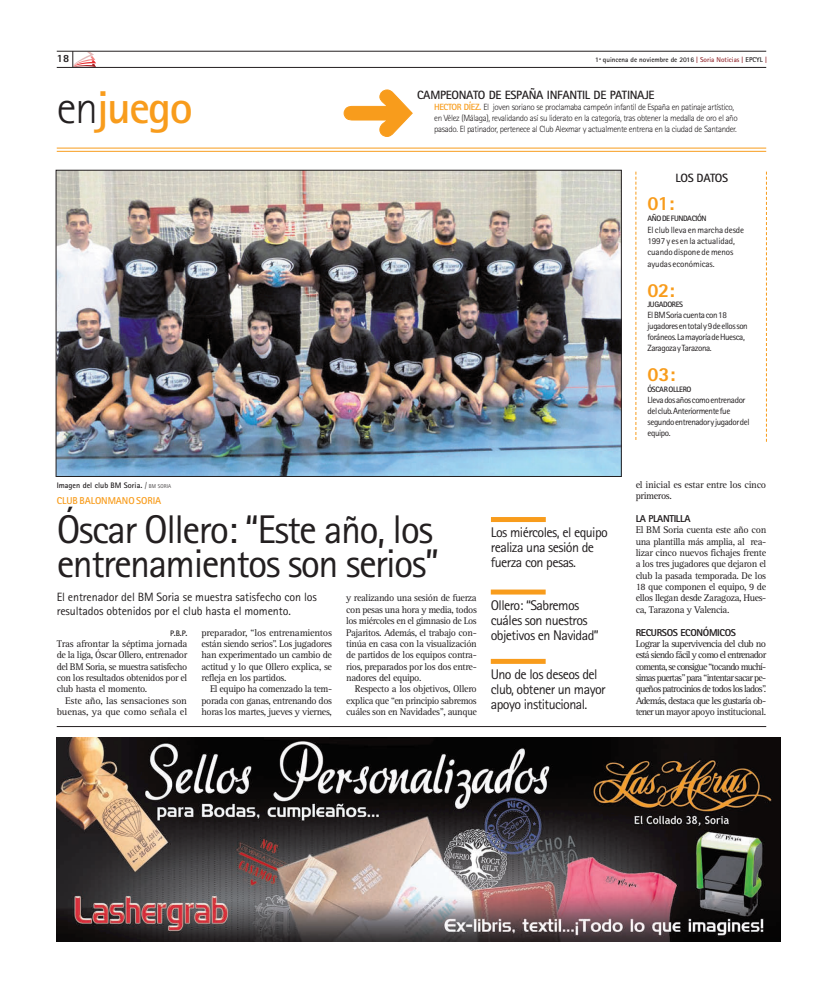
<style>
.page{position:relative;width:823px;height:993px;background:#fff}
.page>*{position:absolute;margin:0;border:0;box-sizing:border-box;transform-origin:0 0}
.t1{font:700 46px "Rotis Sans Serif Std";letter-spacing:-.035em;color:#f89c1c}
.t2{font:40px/34px "Rotis Sans Serif Std";letter-spacing:-.04em;color:#231f20}
.t3{font:800 20px "Rotis Sans Serif Std";color:#f89c1c}
.t4{font:14px/15px "Rotis Sans Serif Std";letter-spacing:-.04em;color:#231f20}
.t5{font:12px/14px "Rotis Sans Serif Std";letter-spacing:-.01em;color:#231f20}
.t6{font:700 12px "Rotis Sans Serif Std";letter-spacing:-.025em;color:#231f20}
.t7{font:800 11px "Rotis Sans Serif Std";color:#231f20}
.t8{font:10px/11.3px "Rotis Serif Std";letter-spacing:-.035em;color:#231f20;text-align:justify}
.t9{font:800 10px "Rotis Sans Serif Std";letter-spacing:-.035em;color:#231f20}
.t10{font:700 10px "Rotis Sans Serif Std";letter-spacing:-.01em;color:#f89c1c}
.t11{font:300 9px/11px "Rotis Sans Serif Std";letter-spacing:-.04em;color:#231f20}
.t12{font:9px/11px "Rotis Sans Serif Std";letter-spacing:-.045em;color:#231f20}
.t13{font:9px/11.3px "Rotis Sans Serif Std";letter-spacing:-.01em;color:#231f20}
.t14{font:700 8px "Rotis Sans Serif Std";color:#231f20}
.t15{font:700 7.8px "Rotis Sans Serif Std";letter-spacing:-.05em;color:#231f20}
.t16{font:700 7px "Rotis Sans Serif Std";color:#231f20}
.s1{color:#962e33}
.s2{font-weight:300;color:#231f20}
.s3{font-weight:700;color:#f89c1c}
.s4{font-weight:300}
.s5{font-weight:300;font-size:5.6px}
</style>
<div class="page">
<img style="left:58px;top:172px;width:561px;height:302px">
<div style="left:56px;top:170px;width:565px;height:306px;border:1px solid #231f20"></div>
<svg style="left:635px;top:171px;width:1px;height:269px"></svg>
<svg style="left:765px;top:172px;width:1px;height:269px"></svg>
<hr style="left:57px;top:148px;width:708px;height:1px;background:#f89c1c">
<hr style="left:57px;top:151px;width:708px;height:1px;background:#f89c1c">
<svg style="left:343px;top:89px;width:70px;height:48px"></svg>
<hr style="left:57px;top:67px;width:708px;height:1px;background:#231f20">
<hr style="left:57px;top:51px;width:708px;height:1px;background:#231f20">
<svg style="left:72px;top:51px;width:24px;height:16px"></svg>
<hr style="left:57px;top:726px;width:708px;height:1px;background:#231f20">
<div style="left:490px;top:517px;width:55px;height:5px;background:#f89c1c"></div>
<div style="left:490px;top:589px;width:55px;height:5px;background:#f89c1c"></div>
<div style="left:490px;top:658px;width:55px;height:5px;background:#f89c1c"></div>
<img style="left:57px;top:737px;width:723px;height:204px">
<p class="t7" style="left:57px;top:52px;width:14px">18</p>
<p class="t16" style="left:595px;top:56px;width:173px">1ª quincena de noviembre de 2016 <span class="s1">| Soria Noticias |</span> EPCYL <span class="s1">|</span></p>
<h1 class="t1" style="left:57px;top:78px;width:137px"><span class="s2">en</span>juego</h1>
<p class="t6" style="left:417px;top:87px;width:239px">CAMPEONATO DE ESPAÑA INFANTIL DE PATINAJE</p>
<p class="t11" style="left:434px;top:101px;width:305px"><span class="s3">HECTOR DÍEZ.</span> El joven soriano se proclamaba campeón infantil de España en patinaje artístico, en Vélez (Málaga), revalidando así su liderato en la categoría, tras obtener la medalla de oro el año pasado. El patinador, pertenece al Club Alexmar y actualmente entrena en la ciudad de Santander.</p>
<p class="t6" style="left:675px;top:170px;width:54px">LOS DATOS</p>
<p class="t14" style="left:57px;top:480px;width:116px">Imagen del club BM Soria. <span class="s4">/</span> <span class="s5">BM SORIA</span></p>
<p class="t10" style="left:57px;top:494px;width:106px">CLUB BALONMANO SORIA</p>
<h2 class="t2" style="left:57px;top:512px;width:384px">Óscar Ollero: “Este año, los entrenamientos son serios”</h2>
<p class="t5" style="left:57px;top:590px;width:261px">El entrenador del BM Soria se muestra satisfecho con los resultados obtenidos por el club hasta el momento.</p>
<p class="t14" style="left:170px;top:627px;width:19px">P.B.P.</p>
<p class="t8" style="left:57px;top:638px;width:132px">Tras afrontar la séptima jornada de la liga, Óscar Ollero, entrenador del BM Soria, se muestra satisfecho con los resultados obtenidos por el club hasta el momento.</p>
<p class="t8" style="left:57px;top:694px;width:132px;text-align:right">Este año, las sensaciones son buenas, ya que como señala el</p>
<p class="t8" style="left:201px;top:626px;width:132px">preparador, “los entrenamientos están siendo serios”. Los jugadores han experimentado un cambio de actitud y lo que Ollero explica, se refleja en los partidos.</p>
<p class="t8" style="left:201px;top:683px;width:132px;text-indent:9px">El equipo ha comenzado la tem&shy;porada con ganas, entrenando dos horas los martes, jueves y viernes,</p>
<p class="t8" style="left:346px;top:592px;width:132px">y realizando una sesión de fuerza con pesas una hora y media, todos los miércoles en el gimnasio de Los Pajaritos. Además, el trabajo con&shy;tinúa en casa con la visualización de partidos de los equipos contra&shy;rios, preparados por los dos entre&shy;nadores del equipo.</p>
<p class="t8" style="left:346px;top:683px;width:132px;text-indent:9px">Respecto a los objetivos, Ollero explica que “en principio sabremos cuáles son en Navidades”, aunque</p>
<h3 class="t4" style="left:490px;top:524px;width:118px">Los miércoles, el equipo realiza una sesión de fuerza con pesas.</h3>
<h3 class="t4" style="left:490px;top:597px;width:109px">Ollero: “Sabremos cuáles son nuestros objetivos en Navidad”</h3>
<h3 class="t4" style="left:490px;top:666px;width:116px">Uno de los deseos del club, obtener un mayor apoyo institucional.</h3>
<h3 class="t3" style="left:647px;top:190px;width:29px">01:</h3>
<p class="t15" style="left:647px;top:213px;width:61px">AÑO DE FUNDACIÓN</p>
<p class="t13" style="left:647px;top:224px;width:98px">El club lleva en marcha desde<br>1997 y es en la actualidad, cuando dispone de menos ayudas económicas.</p>
<h3 class="t3" style="left:647px;top:277px;width:29px">02:</h3>
<p class="t15" style="left:647px;top:299px;width:37px">JUGADORES</p>
<p class="t12" style="left:647px;top:309px;width:102px">El BM Soria cuenta con 18 jugadores en total y 9 de ellos son foráneos. La mayoría de Huesca,<br>Zaragoza y Tarazona.</p>
<h3 class="t3" style="left:647px;top:361px;width:29px">03:</h3>
<p class="t15" style="left:647px;top:384px;width:45px">ÓSCAR OLLERO</p>
<p class="t12" style="left:647px;top:394px;width:104px">Lleva dos años como entrenador del club. Anteriormente fue segundo entrenador y jugador del equipo.</p>
<p class="t8" style="left:635px;top:479px;width:132px">el inicial es estar entre los cinco primeros.</p>
<p class="t9" style="left:635px;top:512px;width:56px">LA PLANTILLA</p>
<p class="t8" style="left:635px;top:524px;width:132px">El BM Soria cuenta este año con una plantilla más amplia, al rea&shy;lizar cinco nuevos fichajes frente a los tres jugadores que dejaron el club la pasada temporada. De los 18 que componen el equipo, 9 de ellos llegan desde Zaragoza, Hues&shy;ca, Tarazona y Valencia.</p>
<p class="t9" style="left:635px;top:625px;width:102px">RECURSOS ECONÓMICOS</p>
<p class="t8" style="left:635px;top:638px;width:132px">Lograr la supervivencia del club no está siendo fácil y como el entrenador comenta, se consigue “tocando muchí&shy;simas puertas” para “intentar sacar pe&shy;queños patrocinios de todos los lados”.<br>Además, destaca que les gustaría ob&shy;tener un mayor apoyo institucional.</p>
</div>
